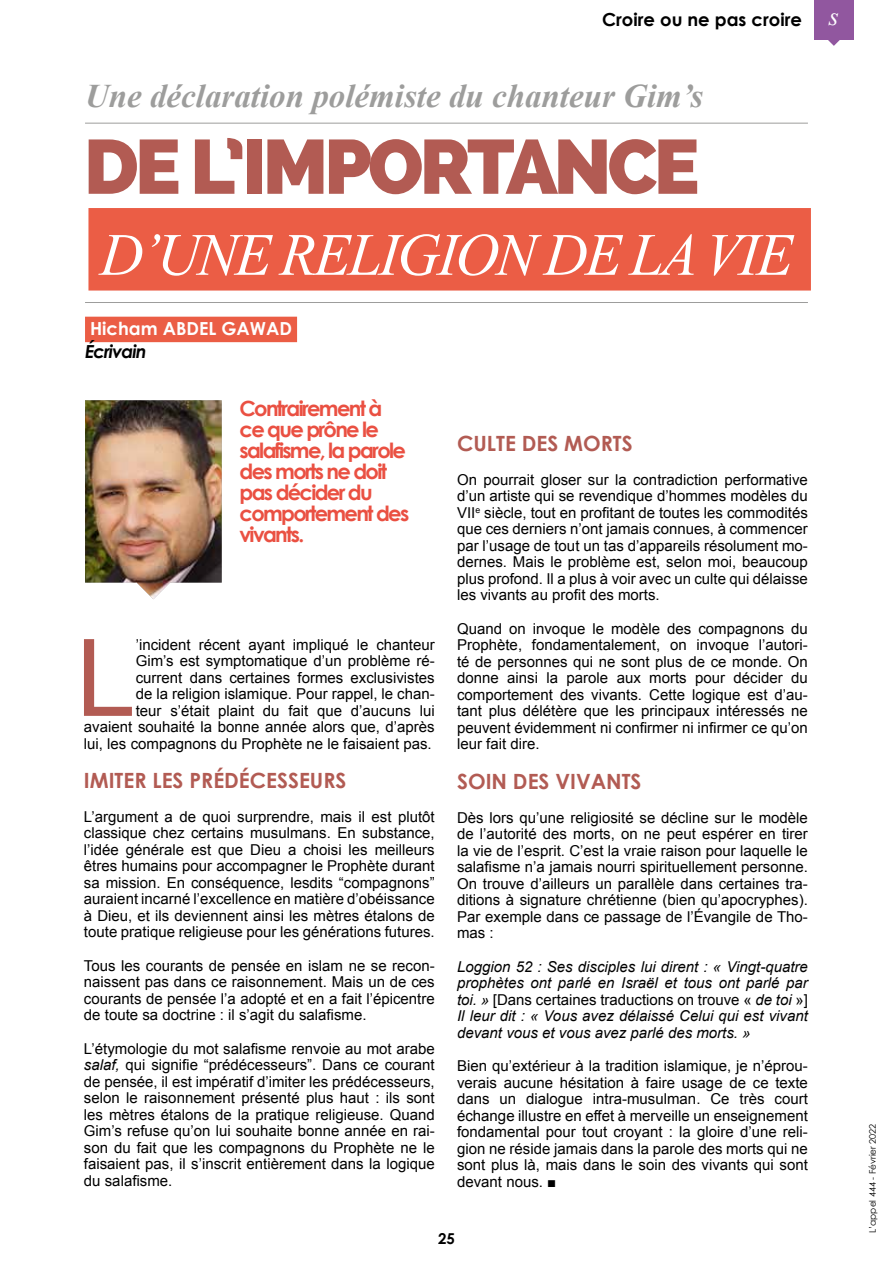
<style>
.page{position:relative;width:893px;height:1263px;background:#fff}
.page>*{position:absolute;margin:0;border:0;box-sizing:border-box;transform-origin:0 0}
.t1{font:107.25px "Arial";color:#b25b53}
.t2{font:800 76.5px "Raleway";letter-spacing:-.05em;color:#b25b53}
.t3{font:italic 60px "Times New Roman";letter-spacing:-.04em;color:#fff}
.t4{font:italic 700 33px "Times New Roman";color:#9d9d9c}
.t5{font:italic 26.1px "Times New Roman";color:#fff}
.t6{font:700 21px/21px "Century Gothic";letter-spacing:-.08em;color:#ea5042}
.t7{font:700 21px "Century Gothic";color:#b25b53}
.t8{font:700 18px "Century Gothic";color:#000}
.t9{font:700 18px "Century Gothic";color:#fff}
.t10{font:italic 700 18px "Century Gothic";letter-spacing:-.05em;color:#000}
.t11{font:15px/16.5px "Arial";color:#000;text-align:justify}
.t12{font:italic 15px/16.5px "Arial";color:#000;text-align:justify}
.t13{font:700 15px "Century Gothic";color:#000}
.t14{font:9px "Century Gothic";color:#000}
.s1{font-style:italic}
.s2{font-style:normal}
.s3{font-family:"Times New Roman"}
</style>
<div class="page">
<div style="left:814px;top:0;width:40px;height:39px;background:#91579f"></div>
<svg style="left:827px;top:39px;width:13px;height:7px"></svg>
<hr style="left:85px;top:123px;width:723px;height:1px;background:#9d9d9c">
<hr style="left:85px;top:302px;width:723px;height:1px;background:#9d9d9c">
<div style="left:88px;top:208px;width:723px;height:83px;background:#eb5d45"></div>
<img style="left:85px;top:400px;width:137px;height:199px">
<div style="left:85px;top:317px;width:212px;height:25px;background:#eb5d45"></div>
<p class="t8" style="left:602px;top:8px;width:201px">Croire ou ne pas croire</p>
<h3 class="t5" style="left:829px;top:2px;width:12px">s</h3>
<h3 class="t4" style="left:85px;top:78px;width:620px">Une déclaration polémiste du chanteur Gim’s</h3>
<h2 class="t2" style="left:84px;top:122px;width:617px">DE L’IMPORTANCE</h2>
<h3 class="t3" style="left:100px;top:221px;width:695px">D’UNE RELIGION DE LA VIE</h3>
<p class="t9" style="left:90px;top:317px;width:203px">Hicham ABDEL GAWAD</p>
<p class="t10" style="left:85px;top:340px;width:63px">Écrivain</p>
<h3 class="t6" style="left:240px;top:397px;width:171px">Contrairement à ce que prône le salafisme, la parole des morts ne doit pas décider du comportement des vivants.</h3>
<p class="t11" style="left:84px;top:636px;width:352px;text-align:right">’incident récent ayant impliqué le chanteur<br>Gim’s est symptomatique d’un problème ré-<br>current dans certaines formes exclusivistes<br>de la religion islamique. Pour rappel, le chan-<br>teur s’était plaint du fait que d’aucuns lui avaient souhaité la bonne année alors que, d’après lui, les compagnons du Prophète ne le faisaient pas.</p>
<h3 class="t7" style="left:84px;top:767px;width:264px">IMITER LES PRÉDÉCESSEURS</h3>
<p class="t11" style="left:84px;top:808px;width:352px">L’argument a de quoi surprendre, mais il est plutôt classique chez certains musulmans. En substance, l’idée générale est que Dieu a choisi les meilleurs êtres humains pour accompagner le Prophète durant sa mission. En conséquence, lesdits “compagnons” auraient incarné l’excellence en matière d’obéissance à Dieu, et ils deviennent ainsi les mètres étalons de toute pratique religieuse pour les générations futures.</p>
<p class="t11" style="left:84px;top:957px;width:352px">Tous les courants de pensée en islam ne se recon&shy;naissent pas dans ce raisonnement. Mais un de ces courants de pensée l’a adopté et en a fait l’épicentre de toute sa doctrine : il s’agit du salafisme.</p>
<p class="t11" style="left:84px;top:1040px;width:352px">L’étymologie du mot salafisme renvoie au mot arabe <span class="s1">salaf,</span> qui signifie “prédécesseurs”. Dans ce courant de pensée, il est impératif d’imiter les prédécesseurs, selon le raisonnement présenté plus haut : ils sont les mètres étalons de la pratique religieuse. Quand Gim’s refuse qu’on lui souhaite bonne année en rai&shy;son du fait que les compagnons du Prophète ne le faisaient pas, il s’inscrit entièrement dans la logique du salafisme.</p>
<h1 class="t1" style="left:76px;top:619px;width:61px">L</h1>
<h3 class="t7" style="left:457px;top:430px;width:177px">CULTE DES MORTS</h3>
<p class="t11" style="left:457px;top:471px;width:352px">On pourrait gloser sur la contradiction performative d’un artiste qui se revendique d’hommes modèles du VII<sup>e</sup> siècle, tout en profitant de toutes les commodités que ces derniers n’ont jamais connues, à commencer par l’usage de tout un tas d’appareils résolument mo&shy;dernes. Mais le problème est, selon moi, beaucoup plus profond. Il a plus à voir avec un culte qui délaisse les vivants au profit des morts.</p>
<p class="t11" style="left:457px;top:620px;width:352px">Quand on invoque le modèle des compagnons du Prophète, fondamentalement, on invoque l’autori&shy;té de personnes qui ne sont plus de ce monde. On donne ainsi la parole aux morts pour décider du comportement des vivants. Cette logique est d’au&shy;tant plus délétère que les principaux intéressés ne peuvent évidemment ni confirmer ni infirmer ce qu’on leur fait dire.</p>
<h3 class="t7" style="left:457px;top:768px;width:186px">SOIN DES VIVANTS</h3>
<p class="t11" style="left:457px;top:809px;width:352px">Dès lors qu’une religiosité se décline sur le modèle de l’autorité des morts, on ne peut espérer en tirer la vie de l’esprit. C’est la vraie raison pour laquelle le salafisme n’a jamais nourri spirituellement personne.<br>On trouve d’ailleurs un parallèle dans certaines tra&shy;ditions à signature chrétienne (bien qu’apocryphes).<br>Par exemple dans ce passage de l’Évangile de Tho&shy;mas :</p>
<p class="t12" style="left:457px;top:958px;width:352px">Loggion 52 : Ses disciples lui dirent : « Vingt-quatre prophètes ont parlé en Israël et tous ont parlé par toi. » <span class="s2">[Dans certaines traductions on trouve «</span> de toi <span class="s2">»] </span>Il leur dit : « Vous avez délaissé Celui qui est vivant devant vous et vous avez parlé des morts. »</p>
<p class="t11" style="left:457px;top:1057px;width:352px">Bien qu’extérieur à la tradition islamique, je n’éprou&shy;verais aucune hésitation à faire usage de ce texte dans un dialogue intra-musulman. Ce très court échange illustre en effet à merveille un enseignement fondamental pour tout croyant : la gloire d’une reli&shy;gion ne réside jamais dans la parole des morts qui ne sont plus là, mais dans le soin des vivants qui sont devant nous. <span class="s3">■</span></p>
<p class="t13" style="left:438px;top:1229px;width:18px">25</p>
<p class="t14" style="left:867px;top:1233px;width:111px;rotate:-90deg">L’appel 444 - Février 2022</p>
</div>
